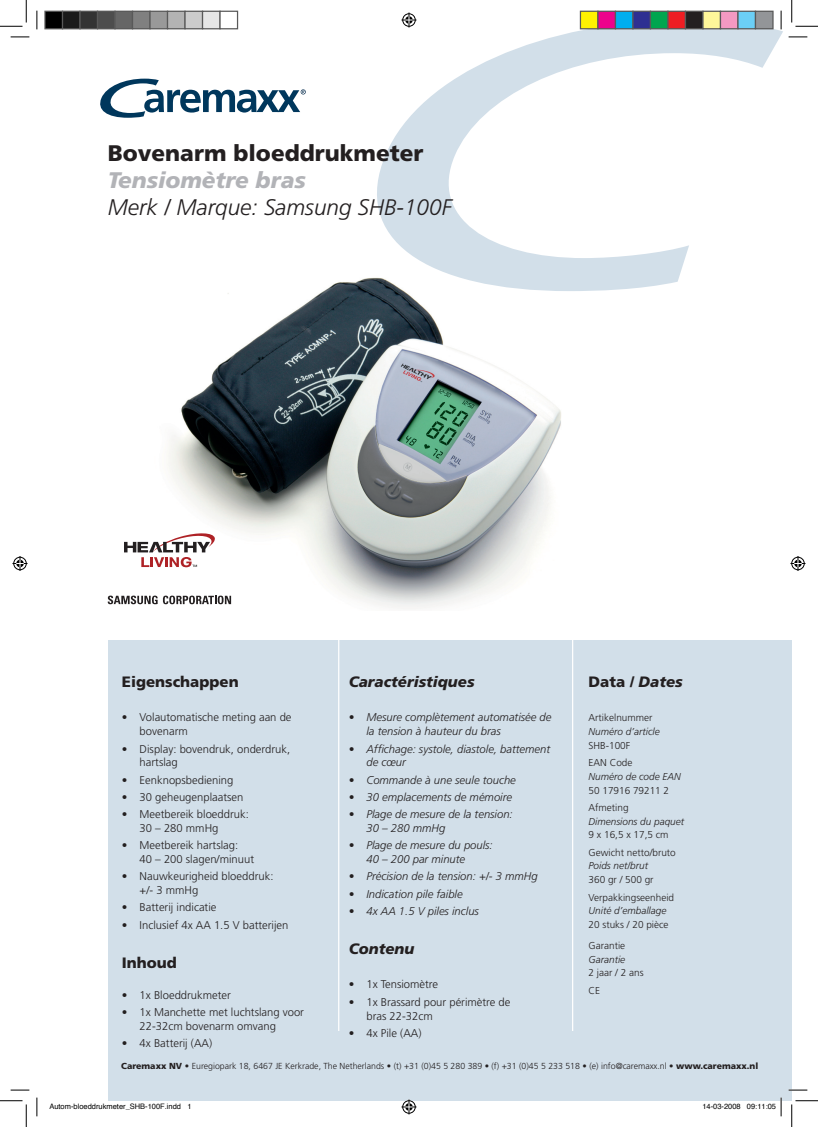
<style>
.page{position:relative;width:818px;height:1127px;background:#fff}
.page>*{position:absolute;margin:0;border:0;box-sizing:border-box;transform-origin:0 0}
.t1{font:italic 300 22.5px "Frutiger";color:#231f20}
.t2{font:900 22.5px "Frutiger";color:#231f20}
.t3{font:italic 900 22.5px "Frutiger";color:#b2b3b7}
.t4{font:italic 900 15px "Frutiger";color:#231f20}
.t5{font:900 15px "Frutiger";color:#231f20}
.t6{font:300 11.25px/13.8px "Frutiger";color:#231f20}
.t7{font:italic 300 11.25px/13.8px "Frutiger";color:#231f20}
.t8{font:300 10px/17.2px "Frutiger";color:#231f20}
.t9{font:italic 300 10px "Frutiger";color:#231f20}
.t10{font:300 8.75px "Frutiger";color:#231f20}
.t11{font:7.5px "Helvetica";color:#000}
.s1{font-style:normal}
.s2{font-weight:900}
</style>
<div class="page">
<img style="left:149px;top:282px;width:412px;height:327px">
<div style="left:108px;top:639px;width:684px;height:461px;background:#d2dfe9"></div>
<hr style="left:338px;top:632px;width:1px;height:398px;background:#fff">
<hr style="left:572px;top:632px;width:1px;height:398px;background:#fff">
<svg style="left:100px;top:79px;width:206px;height:39px"></svg>
<svg style="left:350px;top:26px;width:433px;height:265px"></svg>
<svg style="left:124px;top:533px;width:91px;height:34px"></svg>
<svg style="left:108px;top:595px;width:123px;height:9px"></svg>
<svg style="left:11px;top:36px;width:18px;height:2px"></svg>
<svg style="left:788px;top:36px;width:19px;height:2px"></svg>
<svg style="left:11px;top:1089px;width:18px;height:1px"></svg>
<svg style="left:788px;top:1089px;width:19px;height:1px"></svg>
<svg style="left:36px;top:11px;width:2px;height:18px"></svg>
<svg style="left:36px;top:1097px;width:2px;height:18px"></svg>
<svg style="left:780px;top:11px;width:2px;height:18px"></svg>
<svg style="left:0;top:0;width:27px;height:27px"></svg>
<svg style="left:0;top:1100px;width:27px;height:26px"></svg>
<svg style="left:791px;top:0;width:27px;height:27px"></svg>
<svg style="left:791px;top:1100px;width:27px;height:26px"></svg>
<svg style="left:401px;top:13px;width:15px;height:15px"></svg>
<svg style="left:401px;top:1099px;width:15px;height:15px"></svg>
<svg style="left:13px;top:556px;width:15px;height:15px"></svg>
<svg style="left:790px;top:556px;width:15px;height:15px"></svg>
<div style="left:45px;top:11px;width:18px;height:18px;background:#000"></div>
<div style="left:44px;top:11px;width:19px;height:18px;border:1px solid #595959"></div>
<div style="left:63px;top:11px;width:17px;height:18px;background:#1a1a1a"></div>
<div style="left:62px;top:11px;width:19px;height:18px;border:1px solid #595959"></div>
<div style="left:80px;top:11px;width:18px;height:18px;background:#333"></div>
<div style="left:79px;top:11px;width:19px;height:18px;border:1px solid #595959"></div>
<div style="left:98px;top:11px;width:17px;height:18px;background:#4d4d4d"></div>
<div style="left:97px;top:11px;width:19px;height:18px;border:1px solid #595959"></div>
<div style="left:115px;top:11px;width:18px;height:18px;background:#666"></div>
<div style="left:114px;top:11px;width:19px;height:18px;border:1px solid #595959"></div>
<div style="left:133px;top:11px;width:17px;height:18px;background:#808080"></div>
<div style="left:132px;top:11px;width:19px;height:18px;border:1px solid #595959"></div>
<div style="left:150px;top:11px;width:18px;height:18px;background:#999"></div>
<div style="left:149px;top:11px;width:19px;height:18px;border:1px solid #595959"></div>
<div style="left:168px;top:11px;width:17px;height:18px;background:#b3b3b3"></div>
<div style="left:167px;top:11px;width:19px;height:18px;border:1px solid #595959"></div>
<div style="left:185px;top:11px;width:18px;height:18px;background:#ccc"></div>
<div style="left:184px;top:11px;width:19px;height:18px;border:1px solid #595959"></div>
<div style="left:203px;top:11px;width:17px;height:18px;background:#e6e6e6"></div>
<div style="left:202px;top:11px;width:19px;height:18px;border:1px solid #595959"></div>
<div style="left:219px;top:11px;width:19px;height:18px;border:1px solid #595959"></div>
<div style="left:580px;top:11px;width:18px;height:18px;background:#fff101"></div>
<div style="left:580px;top:11px;width:18px;height:18px;border:1px solid #595959"></div>
<div style="left:598px;top:11px;width:17px;height:18px;background:#ed028c"></div>
<div style="left:597px;top:11px;width:19px;height:18px;border:1px solid #595959"></div>
<div style="left:615px;top:11px;width:18px;height:18px;background:#00aeef"></div>
<div style="left:615px;top:11px;width:18px;height:18px;border:1px solid #595959"></div>
<div style="left:633px;top:11px;width:17px;height:18px;background:#2e3092"></div>
<div style="left:632px;top:11px;width:19px;height:18px;border:1px solid #595959"></div>
<div style="left:650px;top:11px;width:18px;height:18px;background:#00a54f"></div>
<div style="left:650px;top:11px;width:18px;height:18px;border:1px solid #595959"></div>
<div style="left:668px;top:11px;width:17px;height:18px;background:#ee1d23"></div>
<div style="left:667px;top:11px;width:19px;height:18px;border:1px solid #595959"></div>
<div style="left:685px;top:11px;width:18px;height:18px;background:#231f20"></div>
<div style="left:685px;top:11px;width:18px;height:18px;border:1px solid #595959"></div>
<div style="left:703px;top:11px;width:17px;height:18px;background:#fff79a"></div>
<div style="left:702px;top:11px;width:19px;height:18px;border:1px solid #595959"></div>
<div style="left:720px;top:11px;width:18px;height:18px;background:#f499c2"></div>
<div style="left:720px;top:11px;width:18px;height:18px;border:1px solid #595959"></div>
<div style="left:738px;top:11px;width:17px;height:18px;background:#6bcff6"></div>
<div style="left:737px;top:11px;width:19px;height:18px;border:1px solid #595959"></div>
<div style="left:755px;top:11px;width:18px;height:18px;background:#939598"></div>
<div style="left:755px;top:11px;width:18px;height:18px;border:1px solid #595959"></div>
<svg style="left:747px;top:1097px;width:35px;height:18px"></svg>
<h1 class="t2" style="left:108px;top:139px;width:317px">Bovenarm bloeddrukmeter</h1>
<h1 class="t3" style="left:108px;top:166px;width:199px">Tensiomètre bras</h1>
<h1 class="t1" style="left:108px;top:194px;width:345px">Merk / Marque: Samsung SHB-100F</h1>
<h2 class="t5" style="left:122px;top:672px;width:118px">Eigenschappen</h2>
<p class="t6" style="left:140px;top:710px;width:153px;text-indent:-18px">• Volautomatische meting aan de bovenarm</p>
<p class="t6" style="left:140px;top:741px;width:152px;text-indent:-18px">• Display: bovendruk, onderdruk, hartslag</p>
<p class="t6" style="left:122px;top:772px;width:113px">• Eenknopsbediening</p>
<p class="t6" style="left:122px;top:790px;width:123px">• 30 geheugenplaatsen</p>
<p class="t6" style="left:140px;top:807px;width:111px;text-indent:-18px">• Meetbereik bloeddruk:<br>30 – 280 mmHg</p>
<p class="t6" style="left:140px;top:838px;width:116px;text-indent:-18px">• Meetbereik hartslag:<br>40 – 200 slagen/minuut</p>
<p class="t6" style="left:140px;top:869px;width:135px;text-indent:-18px">• Nauwkeurigheid bloeddruk: +/- 3 mmHg</p>
<p class="t6" style="left:122px;top:900px;width:96px">• Batterij indicatie</p>
<p class="t6" style="left:122px;top:917px;width:168px">• Inclusief 4x AA 1.5 V batterijen</p>
<h2 class="t5" style="left:122px;top:953px;width:57px">Inhoud</h2>
<p class="t6" style="left:122px;top:987px;width:110px">• 1x Bloeddrukmeter</p>
<p class="t6" style="left:140px;top:1004px;width:166px;text-indent:-18px">• 1x Manchette met luchtslang voor<br>22-32cm bovenarm omvang</p>
<p class="t6" style="left:122px;top:1035px;width:92px">• 4x Batterij (AA)</p>
<h2 class="t4" style="left:349px;top:672px;width:127px">Caractéristiques</h2>
<p class="t7" style="left:366px;top:710px;width:187px;text-indent:-18px">• Mesure complètement automatisée de la tension à hauteur du bras</p>
<p class="t7" style="left:366px;top:741px;width:185px;text-indent:-18px">• Affichage: systole, diastole, battement de cœur</p>
<p class="t7" style="left:349px;top:772px;width:169px">• Commande à une seule touche</p>
<p class="t7" style="left:349px;top:789px;width:165px">• 30 emplacements de mémoire</p>
<p class="t7" style="left:366px;top:807px;width:148px;text-indent:-18px">• Plage de mesure de la tension:<br>30 – 280 mmHg</p>
<p class="t7" style="left:366px;top:838px;width:128px;text-indent:-18px">• Plage de mesure du pouls:<br>40 – 200 par minute</p>
<p class="t7" style="left:349px;top:869px;width:190px">• Précision de la tension: +/- 3 mmHg</p>
<p class="t7" style="left:349px;top:886px;width:115px">• Indication pile faible</p>
<p class="t7" style="left:349px;top:903px;width:132px">• 4x AA 1.5 V piles inclus</p>
<h2 class="t4" style="left:349px;top:939px;width:67px">Contenu</h2>
<p class="t6" style="left:349px;top:977px;width:91px">• 1x Tensiomètre</p>
<p class="t6" style="left:366px;top:994px;width:145px;text-indent:-18px">• 1x Brassard pour périmètre de bras 22-32cm</p>
<p class="t6" style="left:349px;top:1025px;width:74px">• 4x Pile (AA)</p>
<h2 class="t4" style="left:588px;top:672px;width:96px"><span class="s1">Data</span> / Dates</h2>
<p class="t8" style="left:588px;top:709px;width:65px">Artikelnummer</p>
<p class="t9" style="left:588px;top:725px;width:73px">Numéro d’article</p>
<p class="t8" style="left:588px;top:736px;width:45px">SHB-100F<br>EAN Code</p>
<p class="t9" style="left:588px;top:770px;width:94px">Numéro de code EAN</p>
<p class="t8" style="left:588px;top:781px;width:82px">50 17916 79211 2<br>Afmeting</p>
<p class="t9" style="left:588px;top:815px;width:97px">Dimensions du paquet</p>
<p class="t8" style="left:588px;top:826px;width:89px">9 x 16,5 x 17,5 cm<br>Gewicht netto/bruto</p>
<p class="t9" style="left:588px;top:860px;width:61px">Poids net/brut</p>
<p class="t8" style="left:588px;top:870px;width:87px">360 gr / 500 gr<br>Verpakkingseenheid</p>
<p class="t9" style="left:588px;top:904px;width:79px">Unité d’emballage</p>
<p class="t8" style="left:588px;top:913px;width:82px;line-height:20.9px">20 stuks / 20 pièce<br>Garantie</p>
<p class="t9" style="left:588px;top:953px;width:38px">Garantie</p>
<p class="t8" style="left:588px;top:964px;width:57px">2 jaar / 2 ans<br>CE</p>
<p class="t10" style="left:121px;top:1060px;width:638px"><span class="s2">Caremaxx NV •</span> Euregiopark 18, 6467 JE Kerkrade, The Netherlands <span class="s2">•</span> (t) +31 (0)45 5 280 389 <span class="s2">•</span> (f) +31 (0)45 5 233 518 <span class="s2">•</span> (e) info@caremaxx.nl <span class="s2">• www.caremaxx.nl</span></p>
<p class="t11" style="left:49px;top:1099px;width:144px">Autom-bloeddrukmeter_SHB-100F.indd 1</p>
<p class="t11" style="left:702px;top:1099px;width:75px">14-03-2008 09:11:05</p>
</div>
